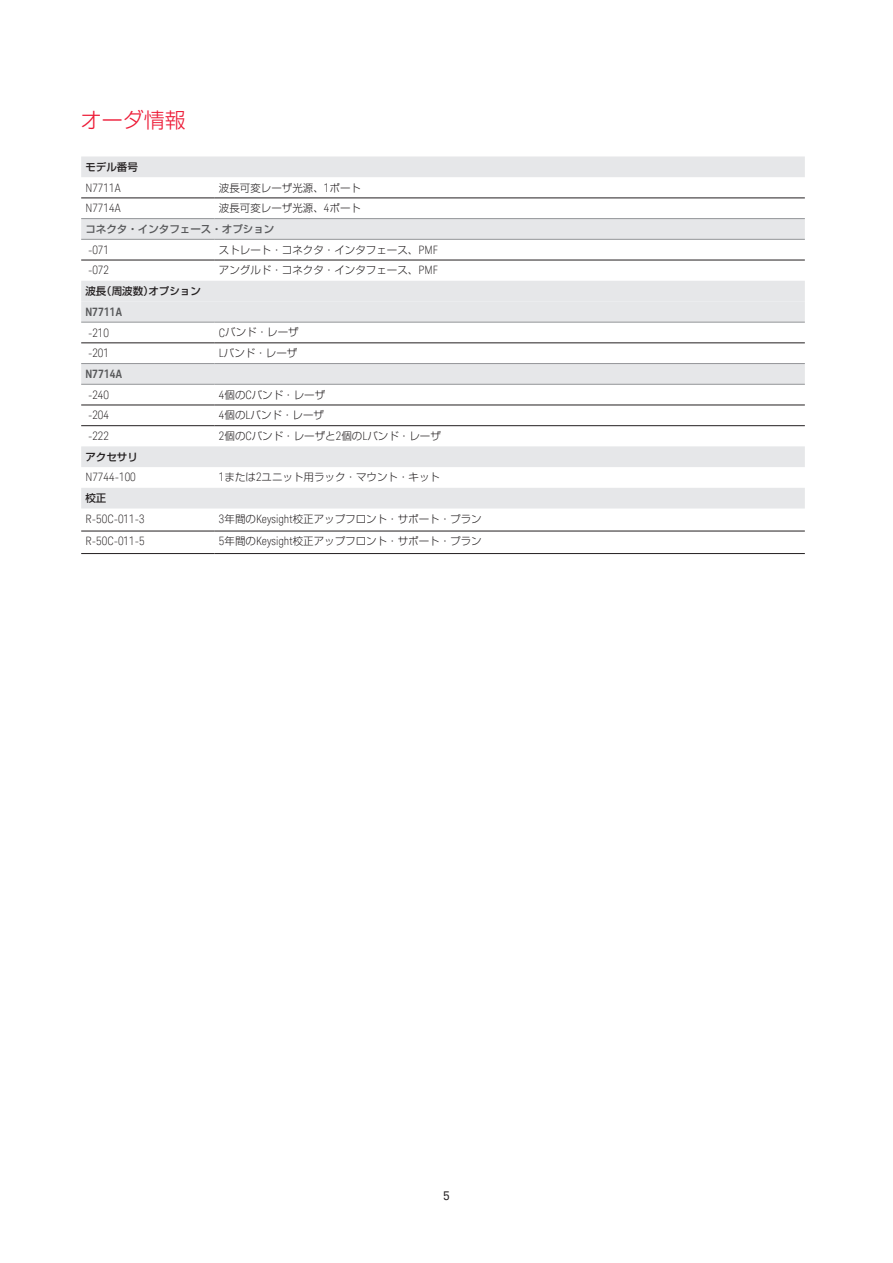
<style>
.page{position:relative;width:893px;height:1263px;background:#fff}
.page>*{position:absolute;margin:0;border:0;box-sizing:border-box;transform-origin:0 0}
.t1{font:300 21px "Shin Go Pro";color:#ed1a36}
.t2{font:12px "Keysight Sans";color:#231f20}
.t3{font:300 condensed 11.55px "Keysight Sans";color:#231f20}
.t4{font:700 11.55px "Keysight Sans Condensed";color:#57585a}
.t5{font:300 10.5px "Shin Go Pro";color:#231f20}
.t6{font:500 10.5px/20.7px "Shin Go Pro";color:#57585a}
.t7{font:500 10.5px "Shin Go Pro";color:#231f20}
.s1{font-family:"Keysight Sans";font-stretch:condensed;font-size:11.55px}
.s2{font-weight:300;color:#231f20}
.s3{font-family:"Keysight Sans";font-weight:300;font-stretch:condensed;font-size:11.55px;color:#231f20}
</style>
<div class="page">
<svg style="left:81px;top:156px;width:724px;height:352px"></svg>
<svg style="left:81px;top:219px;width:724px;height:165px;fill:#e6e7e9"></svg>
<hr style="left:81px;top:198px;width:134px;height:1px;background:#231f20">
<hr style="left:215px;top:198px;width:590px;height:1px;background:#231f20">
<hr style="left:81px;top:218px;width:134px;height:1px;background:#939598">
<hr style="left:215px;top:218px;width:590px;height:1px;background:#939598">
<hr style="left:81px;top:239px;width:134px;height:1px;background:#939598">
<hr style="left:215px;top:239px;width:590px;height:1px;background:#939598">
<hr style="left:81px;top:260px;width:134px;height:1px;background:#231f20">
<hr style="left:215px;top:260px;width:590px;height:1px;background:#231f20">
<hr style="left:81px;top:322px;width:134px;height:1px;background:#939598">
<hr style="left:215px;top:322px;width:590px;height:1px;background:#939598">
<hr style="left:81px;top:342px;width:134px;height:1px;background:#231f20">
<hr style="left:215px;top:342px;width:590px;height:1px;background:#231f20">
<hr style="left:81px;top:363px;width:134px;height:1px;background:#939598">
<hr style="left:215px;top:363px;width:590px;height:1px;background:#939598">
<hr style="left:81px;top:384px;width:134px;height:1px;background:#939598">
<hr style="left:215px;top:384px;width:590px;height:1px;background:#939598">
<hr style="left:81px;top:405px;width:134px;height:1px;background:#231f20">
<hr style="left:215px;top:405px;width:590px;height:1px;background:#231f20">
<hr style="left:81px;top:425px;width:134px;height:1px;background:#231f20">
<hr style="left:215px;top:425px;width:590px;height:1px;background:#231f20">
<hr style="left:81px;top:531px;width:134px;height:1px;background:#231f20">
<hr style="left:81px;top:553px;width:134px;height:1px;background:#231f20">
<hr style="left:215px;top:531px;width:590px;height:1px;background:#231f20">
<hr style="left:215px;top:553px;width:590px;height:1px;background:#231f20">
<h1 class="t1" style="left:81px;top:103px;width:106px">オーダ情報</h1>
<p class="t7" style="left:85px;top:158px;width:54px">モデル番号</p>
<p class="t3" style="left:85px;top:181px;width:37px">N7711A</p>
<p class="t5" style="left:219px;top:179px;width:144px">波長可変レーザ光源、<span class="s1">1</span>ポート</p>
<p class="t3" style="left:85px;top:201px;width:37px">N7714A</p>
<p class="t6" style="left:85px;top:197px;width:277px;text-indent:133px"><span class="s2">波長可変レーザ光源、</span><span class="s3">4</span><span class="s2">ポート</span>コネクタ・インタフェース・オプション</p>
<p class="t3" style="left:88px;top:243px;width:23px">-071</p>
<p class="t5" style="left:219px;top:241px;width:221px">ストレート・コネクタ・インタフェース、<span class="s1">PMF</span></p>
<p class="t3" style="left:88px;top:263px;width:23px">-072</p>
<p class="t5" style="left:219px;top:262px;width:221px">アングルド・コネクタ・インタフェース、<span class="s1">PMF</span></p>
<p class="t7" style="left:85px;top:282px;width:117px">波長（周波数）オプション</p>
<p class="t4" style="left:85px;top:305px;width:38px">N7711A</p>
<p class="t3" style="left:88px;top:326px;width:23px">-210</p>
<p class="t5" style="left:219px;top:324px;width:81px"><span class="s1">C</span>バンド・レーザ</p>
<p class="t3" style="left:88px;top:346px;width:23px">-201</p>
<p class="t5" style="left:219px;top:345px;width:80px"><span class="s1">L</span>バンド・レーザ</p>
<p class="t4" style="left:85px;top:367px;width:38px">N7714A</p>
<p class="t3" style="left:88px;top:388px;width:23px">-240</p>
<p class="t5" style="left:219px;top:386px;width:108px"><span class="s1">4</span>個の<span class="s1">C</span>バンド・レーザ</p>
<p class="t3" style="left:88px;top:408px;width:23px">-204</p>
<p class="t5" style="left:219px;top:407px;width:107px"><span class="s1">4</span>個の<span class="s1">L</span>バンド・レーザ</p>
<p class="t3" style="left:88px;top:429px;width:23px">-222</p>
<p class="t5" style="left:219px;top:427px;width:223px"><span class="s1">2</span>個の<span class="s1">C</span>バンド・レーザと<span class="s1">2</span>個の<span class="s1">L</span>バンド・レーザ</p>
<p class="t7" style="left:85px;top:448px;width:54px">アクセサリ</p>
<p class="t3" style="left:85px;top:470px;width:52px">N7744-100</p>
<p class="t5" style="left:219px;top:469px;width:223px"><span class="s1">1</span>または<span class="s1">2</span>ユニット用ラック・マウント・キット</p>
<p class="t7" style="left:85px;top:489px;width:22px">校正</p>
<p class="t3" style="left:85px;top:512px;width:61px">R-50C-011-3</p>
<p class="t5" style="left:219px;top:510px;width:264px"><span class="s1">3</span>年間の<span class="s1">Keysight</span>校正アップフロント・サポート・プラン</p>
<p class="t3" style="left:85px;top:534px;width:61px">R-50C-011-5</p>
<p class="t5" style="left:219px;top:533px;width:264px"><span class="s1">5</span>年間の<span class="s1">Keysight</span>校正アップフロント・サポート・プラン</p>
<p class="t2" style="left:443px;top:1188px;width:8px">5</p>
</div>
